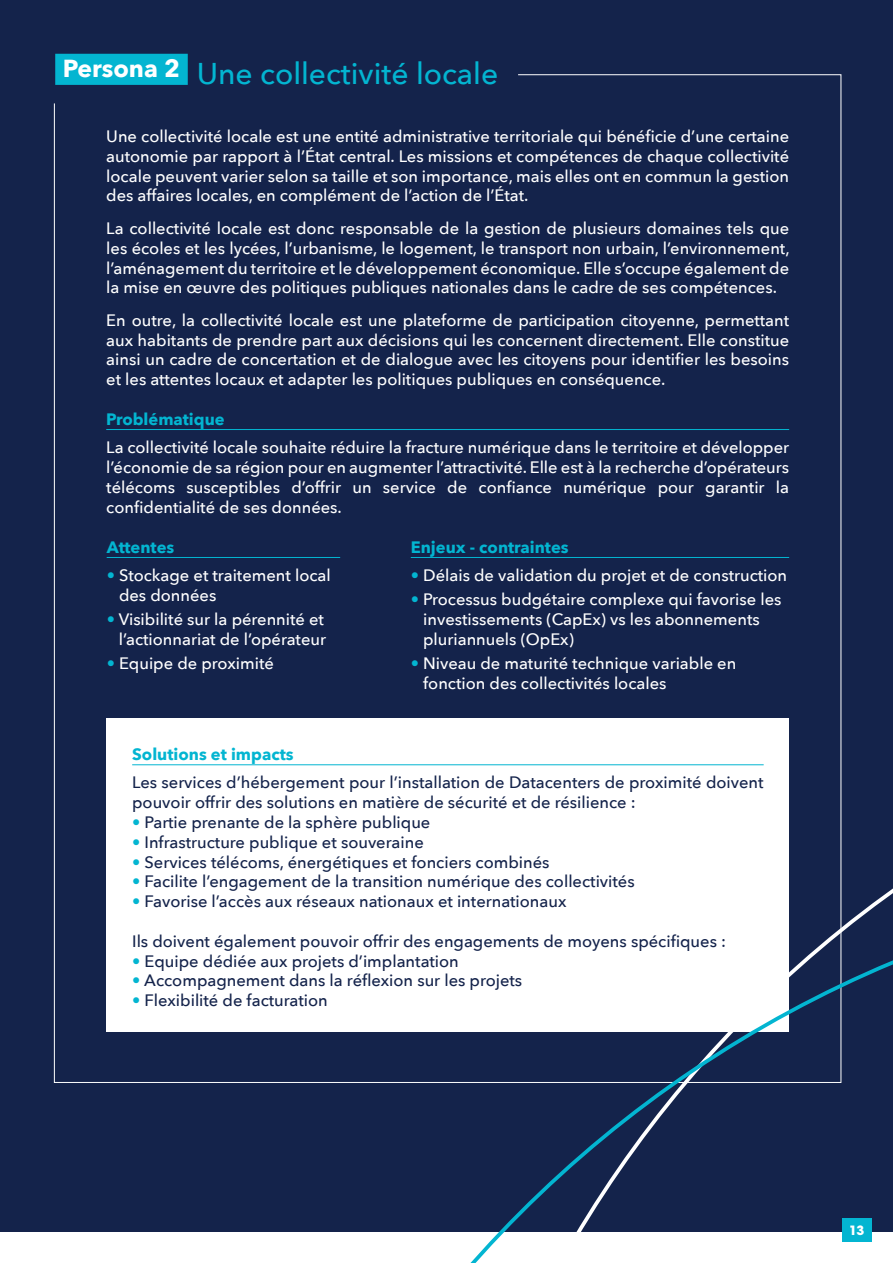
<style>
.page{position:relative;width:893px;height:1263px;background:#fff}
.page>*{position:absolute;margin:0;border:0;box-sizing:border-box;transform-origin:0 0}
.t1{font:500 30px "Avenir Next";color:#03b5d1}
.t2{font:500 16.5px/19.8px "Avenir Next";color:#fff;text-align:justify}
.t3{font:500 16.5px/19.8px "Avenir Next";color:#14234b}
.t4{font:700 16.5px "Avenir Next";color:#03b5d1}
.t5{font:700 12.75px "ITC Avant Garde Pro";color:#fff}
.s1{color:#03b5d1}
</style>
<div class="page">
<div style="left:0;top:0;width:893px;height:1231px;background:#14234b"></div>
<hr style="left:106px;top:429px;width:683px;height:1px;background:#03b5d1">
<hr style="left:107px;top:557px;width:233px;height:1px;background:#03b5d1">
<hr style="left:411px;top:557px;width:378px;height:1px;background:#03b5d1">
<div style="left:107px;top:718px;width:682px;height:314px;background:#fff"></div>
<hr style="left:132px;top:764px;width:632px;height:1px;background:#03b5d1">
<div style="left:55px;top:54px;width:133px;height:31px;background:#03b5d1"></div>
<svg style="left:146px;top:873px;width:747px;height:390px"></svg>
<h1 class="t1" style="left:63px;top:48px;width:437px"><sup>Persona</sup> <sup>2</sup> Une collectivité locale</h1>
<p class="t2" style="left:106px;top:126px;width:684px">Une collectivité locale est une entité administrative territoriale qui bénéficie d’une certaine autonomie par rapport à l’État central. Les missions et compétences de chaque collectivité locale peuvent varier selon sa taille et son importance, mais elles ont en commun la gestion des affaires locales, en complément de l’action de l’État.</p>
<p class="t2" style="left:106px;top:218px;width:685px">La collectivité locale est donc responsable de la gestion de plusieurs domaines tels que les écoles et les lycées, l’urbanisme, le logement, le transport non urbain, l’environnement, l’aménagement du territoire et le développement économique. Elle s’occupe également de la mise en œuvre des politiques publiques nationales dans le cadre de ses compétences.</p>
<p class="t2" style="left:106px;top:310px;width:684px">En outre, la collectivité locale est une plateforme de participation citoyenne, permettant aux habitants de prendre part aux décisions qui les concernent directement. Elle constitue ainsi un cadre de concertation et de dialogue avec les citoyens pour identifier les besoins et les attentes locaux et adapter les politiques publiques en conséquence.</p>
<p class="t4" style="left:106px;top:405px;width:120px">Problématique</p>
<p class="t2" style="left:106px;top:437px;width:684px">La collectivité locale souhaite réduire la fracture numérique dans le territoire et développer l’économie de sa région pour en augmenter l’attractivité. Elle est à la recherche d’opérateurs télécoms susceptibles d’offrir un service de confiance numérique pour garantir la confidentialité de ses données.</p>
<p class="t4" style="left:107px;top:533px;width:69px">Attentes</p>
<p class="t2" style="left:119px;top:565px;width:213px;text-indent:-12px"><span class="s1">•</span> Stockage et traitement local des données</p>
<p class="t2" style="left:107px;top:609px;width:221px;text-align:right"><span class="s1">•</span> Visibilité sur la pérennité et l’actionnariat de l’opérateur</p>
<p class="t2" style="left:107px;top:653px;width:169px"><span class="s1">•</span> Equipe de proximité</p>
<p class="t4" style="left:411px;top:533px;width:159px">Enjeux - contraintes</p>
<p class="t2" style="left:411px;top:565px;width:378px"><span class="s1">•</span> Délais de validation du projet et de construction</p>
<p class="t2" style="left:423px;top:589px;width:360px;text-align:left;text-indent:-12px"><span class="s1">•</span> Processus budgétaire complexe qui favorise les investissements (CapEx) vs les abonnements pluriannuels (OpEx)</p>
<p class="t2" style="left:423px;top:653px;width:315px;text-indent:-12px"><span class="s1">•</span> Niveau de maturité technique variable en fonction des collectivités locales</p>
<p class="t4" style="left:132px;top:740px;width:163px">Solutions et impacts</p>
<p class="t3" style="left:132px;top:772px;width:633px">Les services d’hébergement pour l’installation de Datacenters de proximité doivent pouvoir offrir des solutions en matière de sécurité et de résilience :</p>
<p class="t3" style="left:132px;top:812px;width:300px"><span class="s1">•</span> Partie prenante de la sphère publique</p>
<p class="t3" style="left:132px;top:832px;width:293px"><span class="s1">•</span> Infrastructure publique et souveraine</p>
<p class="t3" style="left:132px;top:851px;width:419px"><span class="s1">•</span> Services télécoms, énergétiques et fonciers combinés</p>
<p class="t3" style="left:132px;top:871px;width:504px"><span class="s1">•</span> Facilite l’engagement de la transition numérique des collectivités</p>
<p class="t3" style="left:132px;top:891px;width:436px"><span class="s1">•</span> Favorise l’accès aux réseaux nationaux et internationaux</p>
<p class="t3" style="left:132px;top:931px;width:595px">Ils doivent également pouvoir offrir des engagements de moyens spécifiques :</p>
<p class="t3" style="left:132px;top:950px;width:328px"><span class="s1">•</span> Equipe dédiée aux projets d’implantation</p>
<p class="t3" style="left:132px;top:970px;width:392px"><span class="s1">•</span> Accompagnement dans la réflexion sur les projets</p>
<p class="t3" style="left:132px;top:990px;width:197px"><span class="s1">•</span> Flexibilité de facturation</p>
<p class="t5" style="left:849px;top:1221px;width:17px">13</p>
</div>
